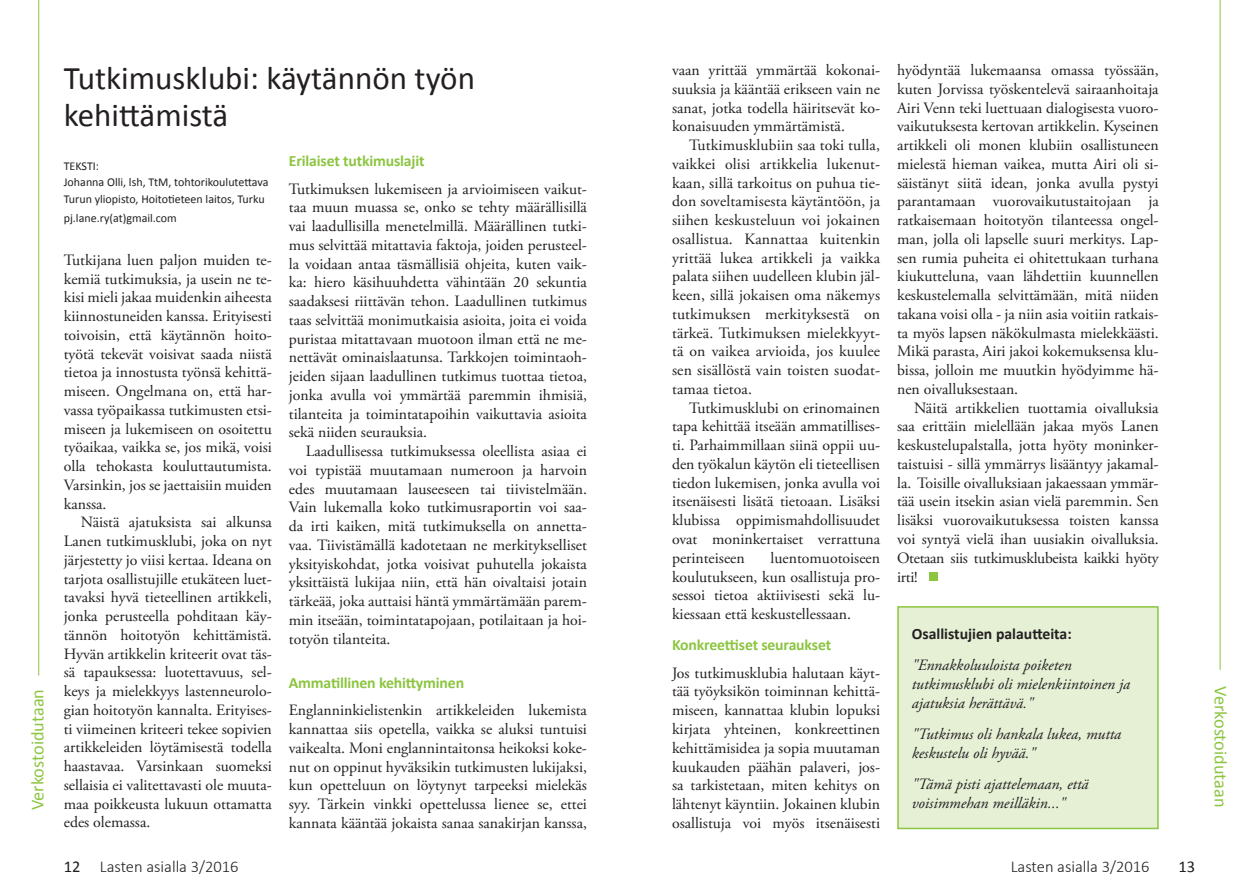
<style>
.page{position:relative;width:1259px;height:893px;background:#fff}
.page>*{position:absolute;margin:0;border:0;box-sizing:border-box;transform-origin:0 0}
.Leipis_ilman_sisenny{font:33px/37.5px "Calibri";color:#231f20}
.Leipis_ilman_sisenny-2{font:18.3px "Calibri";color:#8cc540}
.Leipis_sisennys{font:300 16.5px "Calibri";color:#231f20}
.Leipis_sisennys-2{font:16.5px "Calibri";color:#231f20}
.Leipis_ilman_sisenny-3{font:15.75px/18.8px "Adobe Garamond Pro";color:#231f20;text-align:justify}
.Leipis_sisennys-3{font:15.75px/18.8px "Adobe Garamond Pro";color:#231f20;text-align:justify}
.Leipis_ilman_sisenny-4{font:italic 15.75px/18.8px "Adobe Garamond Pro";color:#231f20}
.Leipis_ilman_sisenny-5{font:700 15.75px "Calibri";letter-spacing:-.01em;color:#8cc540}
.Leipis_ilman_sisenny-6{font:700 15.75px "Calibri";color:#231f20}
.Leipis_ilman_sisenny-7{font:12px "Calibri";color:#231f20}
.s1{font-weight:400}
</style>
<div class="page">
<div style="left:929px;top:572px;width:9px;height:8px;background:#8cc540"></div>
<hr style="left:1219px;top:0;width:1px;height:670px;background:#8cc540">
<hr style="left:38px;top:0;width:1px;height:676px;background:#8cc540">
<div style="left:897px;top:606px;width:261px;height:223px;background:#e5f0d5;border:2px solid #8cc540"></div>
<p class="Leipis_ilman_sisenny-2" style="left:26px;top:810px;width:122px;rotate:-90deg">Verkostoidutaan</p>
<p class="Leipis_ilman_sisenny" style="left:64px;top:59px;width:413px">Tutkimusklubi: käytännön työn kehittämistä</p>
<p class="Leipis_ilman_sisenny-7" style="left:64px;top:158px;width:37px">TEKSTI:</p>
<p class="Leipis_ilman_sisenny-7" style="left:64px;top:175px;width:206px">Johanna Olli, lsh, TtM, tohtorikoulutettava</p>
<p class="Leipis_ilman_sisenny-7" style="left:64px;top:191px;width:202px">Turun yliopisto, Hoitotieteen laitos, Turku</p>
<p class="Leipis_ilman_sisenny-7" style="left:64px;top:210px;width:115px">pj.lane.ry(at)gmail.com</p>
<p class="Leipis_ilman_sisenny-5" style="left:289px;top:151px;width:137px">Erilaiset tutkimuslajit</p>
<p class="Leipis_ilman_sisenny-3" style="left:289px;top:180px;width:300px">Tutkimuksen lukemiseen ja arvioimiseen vaikut&shy;taa muun muassa se, onko se tehty määrällisillä vai laadullisilla menetelmillä. Määrällinen tutki&shy;mus selvittää mitattavia faktoja, joiden perusteel&shy;la voidaan antaa täsmällisiä ohjeita, kuten vaik&shy;ka: hiero käsihuuhdetta vähintään 20 sekuntia saadaksesi riittävän tehon. Laadullinen tutkimus taas selvittää monimutkaisia asioita, joita ei voida puristaa mitattavaan muotoon ilman että ne me&shy;nettävät ominaislaatunsa. Tarkkojen toimintaoh&shy;jeiden sijaan laadullinen tutkimus tuottaa tietoa, jonka avulla voi ymmärtää paremmin ihmisiä, tilanteita ja toimintatapoihin vaikuttavia asioita sekä niiden seurauksia.</p>
<p class="Leipis_sisennys-3" style="left:289px;top:442px;width:300px;text-indent:17px">Laadullisessa tutkimuksessa oleellista asiaa ei voi typistää muutamaan numeroon ja harvoin edes muutamaan lauseeseen tai tiivistelmään.<br>Vain lukemalla koko tutkimusraportin voi saa&shy;da irti kaiken, mitä tutkimuksella on annetta&shy;vaa. Tiivistämällä kadotetaan ne merkitykselliset yksityiskohdat, jotka voisivat puhutella jokaista yksittäistä lukijaa niin, että hän oivaltaisi jotain tärkeää, joka auttaisi häntä ymmärtämään parem&shy;min itseään, toimintatapojaan, potilaitaan ja hoi&shy;totyön tilanteita.</p>
<p class="Leipis_ilman_sisenny-3" style="left:64px;top:251px;width:209px">Tutkijana luen paljon muiden te&shy;kemiä tutkimuksia, ja usein ne te&shy;kisi mieli jakaa muidenkin aiheesta kiinnostuneiden kanssa. Erityisesti toivoisin, että käytännön hoito&shy;työtä tekevät voisivat saada niistä tietoa ja innostusta työnsä kehittä&shy;miseen. Ongelmana on, että har&shy;vassa työpaikassa tutkimusten etsi&shy;miseen ja lukemiseen on osoitettu työaikaa, vaikka se, jos mikä, voisi olla tehokasta kouluttautumista.<br>Varsinkin, jos se jaettaisiin muiden kanssa.</p>
<p class="Leipis_sisennys-3" style="left:64px;top:514px;width:210px;text-indent:17px">Näistä ajatuksista sai alkunsa Lanen tutkimusklubi, joka on nyt järjestetty jo viisi kertaa. Ideana on tarjota osallistujille etukäteen luet&shy;tavaksi hyvä tieteellinen artikkeli, jonka perusteella pohditaan käy&shy;tännön hoitotyön kehittämistä.<br>Hyvän artikkelin kriteerit ovat täs&shy;sä tapauksessa: luotettavuus, sel&shy;keys ja mielekkyys lastenneurolo&shy;gian hoitotyön kannalta. Erityises&shy;ti viimeinen kriteeri tekee sopivien artikkeleiden löytämisestä todella haastavaa. Varsinkaan suomeksi sellaisia ei valitettavasti ole muuta&shy;maa poikkeusta lukuun ottamatta edes olemassa.</p>
<p class="Leipis_ilman_sisenny-5" style="left:289px;top:673px;width:177px">Ammatillinen kehittyminen</p>
<p class="Leipis_ilman_sisenny-3" style="left:289px;top:701px;width:300px">Englanninkielistenkin artikkeleiden lukemista kannattaa siis opetella, vaikka se aluksi tuntuisi vaikealta. Moni englannintaitonsa heikoksi koke&shy;nut on oppinut hyväksikin tutkimusten lukijaksi, kun opetteluun on löytynyt tarpeeksi mielekäs syy. Tärkein vinkki opettelussa lienee se, ettei kannata kääntää jokaista sanaa sanakirjan kanssa,</p>
<p class="Leipis_ilman_sisenny-3" style="left:672px;top:61px;width:209px">vaan yrittää ymmärtää kokonai&shy;suuksia ja kääntää erikseen vain ne sanat, jotka todella häiritsevät ko&shy;konaisuuden ymmärtämistä.</p>
<p class="Leipis_sisennys-3" style="left:672px;top:136px;width:210px;text-indent:17px">Tutkimusklubiin saa toki tulla, vaikkei olisi artikkelia lukenut&shy;kaan, sillä tarkoitus on puhua tie&shy;don soveltamisesta käytäntöön, ja siihen keskusteluun voi jokainen osallistua. Kannattaa kuitenkin yrittää lukea artikkeli ja vaikka palata siihen uudelleen klubin jäl&shy;keen, sillä jokaisen oma näkemys tutkimuksen merkityksestä on tärkeä. Tutkimuksen mielekkyyt&shy;tä on vaikea arvioida, jos kuulee sen sisällöstä vain toisten suodat&shy;tamaa tietoa.</p>
<p class="Leipis_sisennys-3" style="left:672px;top:399px;width:210px;text-indent:17px">Tutkimusklubi on erinomainen tapa kehittää itseään ammatillises&shy;ti. Parhaimmillaan siinä oppii uu&shy;den työkalun käytön eli tieteellisen tiedon lukemisen, jonka avulla voi itsenäisesti lisätä tietoaan. Lisäksi klubissa oppimismahdollisuudet ovat moninkertaiset verrattuna perinteiseen</p>
<p class="Leipis_sisennys-3" style="left:672px;top:549px;width:209px;text-indent:99px">luentomuotoiseen koulutukseen, kun osallistuja pro&shy;sessoi tietoa aktiivisesti sekä lu&shy;kiessaan että keskustellessaan.</p>
<p class="Leipis_ilman_sisenny-5" style="left:672px;top:635px;width:161px">Konkreettiset seuraukset</p>
<p class="Leipis_ilman_sisenny-3" style="left:672px;top:664px;width:210px">Jos tutkimusklubia halutaan käyt&shy;tää työyksikön toiminnan kehittä&shy;miseen, kannattaa klubin lopuksi kirjata yhteinen, konkreettinen kehittämisidea ja sopia muutaman kuukauden päähän palaveri, jos&shy;sa tarkistetaan, miten kehitys on lähtenyt käyntiin. Jokainen klubin osallistuja voi myös itsenäisesti</p>
<p class="Leipis_ilman_sisenny-3" style="left:897px;top:61px;width:263px">hyödyntää lukemaansa omassa työssään, kuten Jorvissa työskentelevä sairaanhoitaja Airi Venn teki luettuaan dialogisesta vuoro&shy;vaikutuksesta kertovan artikkelin. Kyseinen artikkeli oli monen klubiin osallistuneen mielestä hieman vaikea, mutta Airi oli si&shy;säistänyt siitä idean, jonka avulla pystyi parantamaan vuorovaikutustaitojaan ja ratkaisemaan hoitotyön tilanteessa ongel&shy;man, jolla oli lapselle suuri merkitys. Lap&shy;sen rumia puheita ei ohitettukaan turhana kiukutteluna, vaan lähdettiin kuunnellen keskustelemalla selvittämään, mitä niiden takana voisi olla - ja niin asia voitiin ratkais&shy;ta myös lapsen näkökulmasta mielekkäästi.<br>Mikä parasta, Airi jakoi kokemuksensa klu&shy;bissa, jolloin me muutkin hyödyimme hä&shy;nen oivalluksestaan.</p>
<p class="Leipis_sisennys-3" style="left:897px;top:399px;width:263px;text-indent:17px">Näitä artikkelien tuottamia oivalluksia saa erittäin mielellään jakaa myös Lanen keskustelupalstalla, jotta hyöty moninker&shy;taistuisi - sillä ymmärrys lisääntyy jakamal&shy;la. Toisille oivalluksiaan jakaessaan ymmär&shy;tää usein itsekin asian vielä paremmin. Sen lisäksi vuorovaikutuksessa toisten kanssa voi syntyä vielä ihan uusiakin oivalluksia.<br>Otetaan siis tutkimusklubeista kaikki hyöty irti!</p>
<p class="Leipis_ilman_sisenny-6" style="left:912px;top:623px;width:161px">Osallistujien palautteita:</p>
<p class="Leipis_ilman_sisenny-4" style="left:912px;top:656px;width:220px">"Ennakkoluuloista poiketen tutkimusklubi oli mielenkiintoinen ja ajatuksia herättävä."</p>
<p class="Leipis_ilman_sisenny-4" style="left:912px;top:725px;width:211px">"Tutkimus oli hankala lukea, mutta keskustelu oli hyvää."</p>
<p class="Leipis_ilman_sisenny-4" style="left:912px;top:775px;width:178px">"Tämä pisti ajattelemaan, että voisimmehan meilläkin..."</p>
<p class="Leipis_sisennys" style="left:64px;top:856px;width:176px"><span class="s1">12</span> Lasten asialla 3/2016</p>
<p class="Leipis_sisennys" style="left:1010px;top:856px;width:140px">Lasten asialla 3/2016</p>
<p class="Leipis_sisennys-2" style="left:1178px;top:856px;width:18px">13</p>
<p class="Leipis_ilman_sisenny-2" style="left:1232px;top:686px;width:122px;rotate:90deg">Verkostoidutaan</p>
</div>
